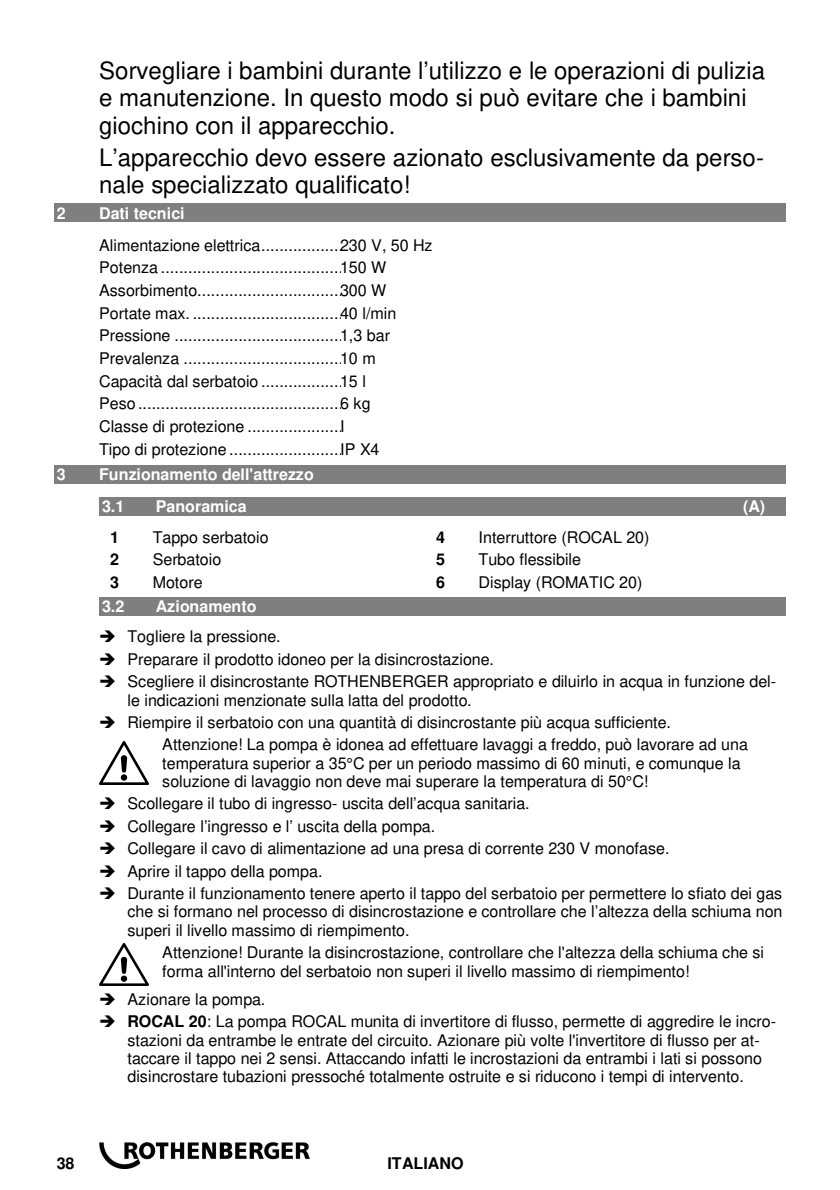
<style>
.page{position:relative;width:840px;height:1190px;background:#fff}
.page>*{position:absolute;margin:0;border:0;box-sizing:border-box;transform-origin:0 0}
.t1{font:24px/27.6px "Helvetica";color:#000}
.t2{font:16px/22.8px "Helvetica";letter-spacing:-.005em;color:#000}
.t3{font:700 16px/32px "Helvetica";letter-spacing:-.005em;color:#fff}
.t4{font:700 16px "Helvetica";letter-spacing:-.005em;color:#000}
.s1{font-weight:700}
</style>
<div class="page">
<img style="left:99px;top:1142px;width:210px;height:26px">
<div style="left:54px;top:203px;width:731px;height:19px;background:#7f7f7f"></div>
<div style="left:54px;top:465px;width:731px;height:19px;background:#7f7f7f"></div>
<div style="left:99px;top:497px;width:686px;height:18px;background:#7f7f7f"></div>
<div style="left:99px;top:597px;width:686px;height:18px;background:#7f7f7f"></div>
<img style="left:99px;top:742px;width:49px;height:42px">
<img style="left:99px;top:943px;width:49px;height:43px">
<h1 class="t1" style="left:99px;top:56px;width:667px">Sorvegliare i bambini durante l’utilizzo e le operazioni di pulizia e manutenzione. In questo modo si può evitare che i bambini giochino con il apparecchio.</h1>
<h1 class="t1" style="left:99px;top:143px;width:666px">L’apparecchio devo essere azionato esclusivamente da perso&shy;nale specializzato qualificato!</h1>
<p class="t3" style="left:57px;top:198px;width:10px">2</p>
<p class="t3" style="left:99px;top:198px;width:87px">Dati tecnici</p>
<p class="t2" style="left:99px;top:233px;width:335px">Alimentazione elettrica ....................230 V, 50 Hz Potenza ..........................................150 W Assorbimento ................................300 W Portate max. ...................................40 l/min Pressione .......................................1,3 bar Prevalenza .....................................10 m Capacità dal serbatoio ....................15 l<br>Peso ...............................................6 kg<br>Classe di protezione .......................I<br>Tipo di protezione ...........................IP X4</p>
<p class="t3" style="left:57px;top:460px;width:10px">3</p>
<p class="t3" style="left:99px;top:460px;width:216px">Funzionamento dell'attrezzo<br>3.1</p>
<p class="t3" style="left:156px;top:492px;width:93px">Panoramica</p>
<p class="t3" style="left:743px;top:492px;width:24px">(A)</p>
<p class="t4" style="left:110px;top:531px;width:10px">1</p>
<p class="t2" style="left:153px;top:525px;width:117px">Tappo serbatoio</p>
<p class="t4" style="left:436px;top:531px;width:10px">4</p>
<p class="t2" style="left:479px;top:525px;width:172px">Interruttore (ROCAL 20)</p>
<p class="t4" style="left:110px;top:554px;width:10px">2</p>
<p class="t2" style="left:153px;top:548px;width:70px">Serbatoio</p>
<p class="t4" style="left:436px;top:554px;width:10px">5</p>
<p class="t2" style="left:479px;top:548px;width:104px">Tubo flessibile</p>
<p class="t4" style="left:110px;top:576px;width:10px">3</p>
<p class="t2" style="left:153px;top:571px;width:51px">Motore</p>
<p class="t4" style="left:436px;top:576px;width:10px">6</p>
<p class="t2" style="left:479px;top:571px;width:165px">Display (ROMATIC 20)</p>
<p class="t3" style="left:102px;top:592px;width:24px">3.2</p>
<p class="t3" style="left:156px;top:592px;width:102px">Azionamento</p>
<p class="t2" style="left:99px;top:625px;width:183px">➔ Togliere la pressione.</p>
<p class="t2" style="left:99px;top:648px;width:396px">➔ Preparare il prodotto idoneo per la disincrostazione.</p>
<p class="t2" style="left:127px;top:672px;width:650px;line-height:18.4px;text-indent:-28px">➔ Scegliere il disincrostante ROTHENBERGER appropriato e diluirlo in acqua in funzione del&shy;le indicazioni menzionate sulla latta del prodotto.</p>
<p class="t2" style="left:162px;top:711px;width:587px;text-indent:-63px">➔ Riempire il serbatoio con una quantità di disincrostante più acqua sufficiente.<br>Attenzione! La pompa è idonea ad effettuare lavaggi a freddo, può lavorare ad una</p>
<p class="t2" style="left:162px;top:754px;width:580px;line-height:18.4px">temperatura superior a 35°C per un periodo massimo di 60 minuti, e comunque la soluzione di lavaggio non deve mai superare la temperatura di 50°C!</p>
<p class="t2" style="left:99px;top:792px;width:432px">➔ Scollegare il tubo di ingresso- uscita dell’acqua sanitaria.</p>
<p class="t2" style="left:99px;top:815px;width:338px">➔ Collegare l’ingresso e l’ uscita della pompa.</p>
<p class="t2" style="left:99px;top:837px;width:572px">➔ Collegare il cavo di alimentazione ad una presa di corrente 230 V monofase.</p>
<p class="t2" style="left:99px;top:859px;width:225px">➔ Aprire il tappo della pompa.</p>
<p class="t2" style="left:127px;top:884px;width:657px;line-height:18.4px;text-align:justify;text-indent:-28px">➔ Durante il funzionamento tenere aperto il tappo del serbatoio per permettere lo sfiato dei gas che si formano nel processo di disincrostazione e controllare che l’altezza della schiuma non superi il livello massimo di riempimento.</p>
<p class="t2" style="left:162px;top:943px;width:603px;line-height:18.4px">Attenzione! Durante la disincrostazione, controllare che l'altezza della schiuma che si forma all'interno del serbatoio non superi il livello massimo di riempimento!</p>
<p class="t2" style="left:99px;top:988px;width:168px">➔ Azionare la pompa.</p>
<p class="t2" style="left:127px;top:1012px;width:650px;line-height:18.4px;text-indent:-28px">➔ <span class="s1">ROCAL 20</span>: La pompa ROCAL munita di invertitore di flusso, permette di aggredire le incro&shy;stazioni da entrambe le entrate del circuito. Azionare più volte l'invertitore di flusso per at&shy;taccare il tappo nei 2 sensi. Attaccando infatti le incrostazioni da entrambi i lati si possono disincrostare tubazioni pressoché totalmente ostruite e si riducono i tempi di intervento.</p>
<p class="t4" style="left:57px;top:1158px;width:19px">38</p>
<p class="t4" style="left:388px;top:1158px;width:77px">ITALIANO</p>
</div>
